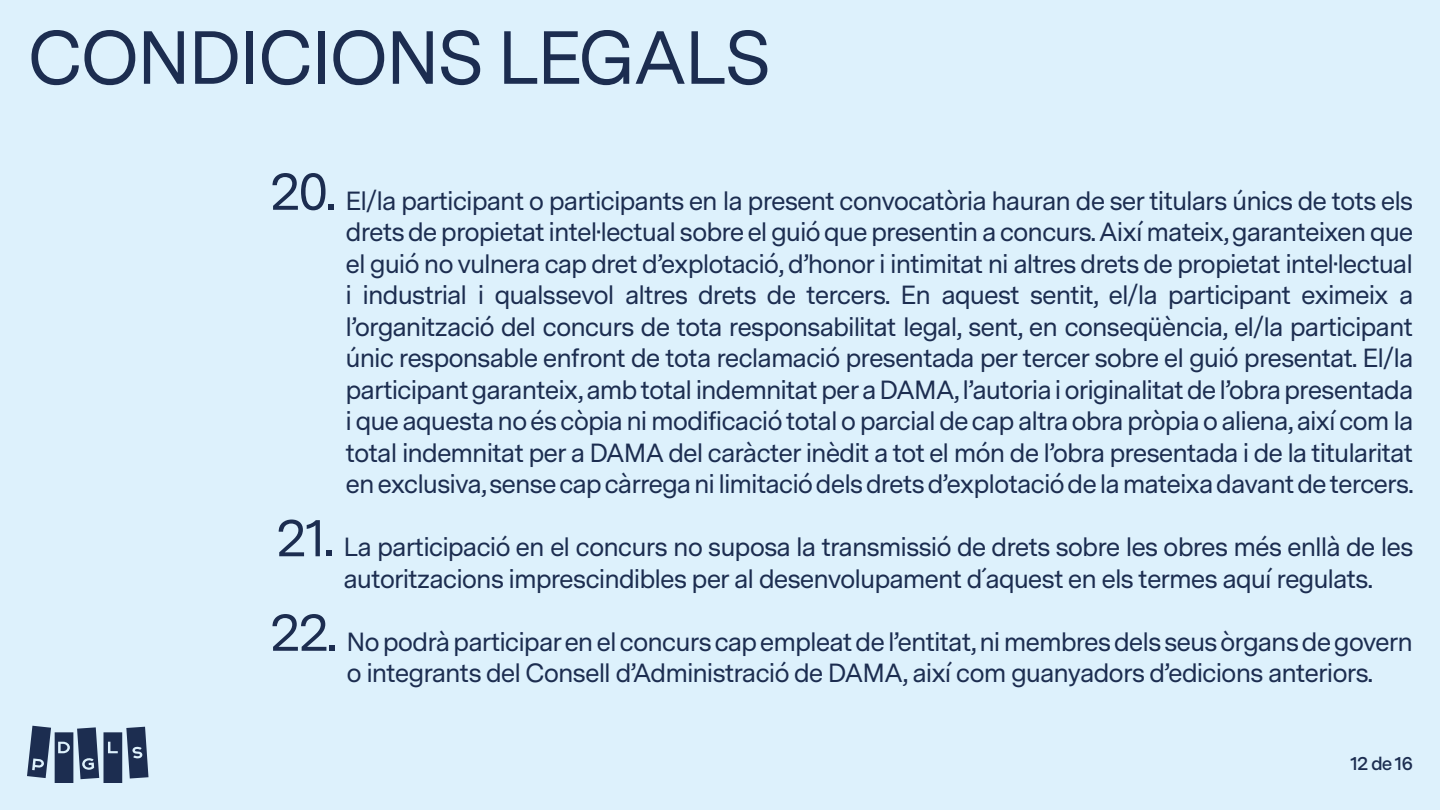
<style>
.page{position:relative;width:1440px;height:810px;background:#ddf1fc}
.page>*{position:absolute;margin:0;border:0;box-sizing:border-box;transform-origin:0 0}
.t1{font:75px "Messina Sans";letter-spacing:-.04em;color:#1c2d50}
.t2{font:26.25px/31.5px "Messina Sans";letter-spacing:-.04em;color:#1c2d50}
.t3{font:600 18.75px "Messina Sans";color:#1c2d50}
.s1{font-size:52.5px}
</style>
<div class="page">
<svg style="left:27px;top:726px;width:121px;height:57px"></svg>
<h1 class="t1" style="left:27px;top:1px;width:746px">CONDICIONS LEGALS</h1>
<p class="t2" style="left:346px;top:184px;width:1070px;text-align:justify;text-indent:-76px"><span class="s1">20.</span> El/la participant o participants en la present convocatòria hauran de ser titulars únics de tots els drets de propietat intel·lectual sobre el guió que presentin a concurs. Així mateix, garanteixen que el guió no vulnera cap dret d’explotació, d’honor i intimitat ni altres drets de propietat intel·lectual i industrial i qualssevol altres drets de tercers. En aquest sentit, el/la participant eximeix a l’organització del concurs de tota responsabilitat legal, sent, en conseqüència, el/la participant únic responsable enfront de tota reclamació presentada per tercer sobre el guió presentat. El/la participant garanteix, amb total indemnitat per a DAMA, l’autoria i originalitat de l’obra presentada i que aquesta no és còpia ni modificació total o parcial de cap altra obra pròpia o aliena, així com la total indemnitat per a DAMA del caràcter inèdit a tot el món de l’obra presentada i de la titularitat en exclusiva, sense cap càrrega ni limitació dels drets d’explotació de la mateixa davant de tercers.</p>
<p class="t2" style="left:343px;top:531px;width:1072px;text-indent:-67px"><span class="s1">21.</span> La participació en el concurs no suposa la transmissió de drets sobre les obres més enllà de les autoritzacions imprescindibles per al desenvolupament d´aquest en els termes aquí regulats.</p>
<p class="t2" style="left:346px;top:625px;width:1068px;text-indent:-77px"><span class="s1">22.</span> No podrà participar en el concurs cap empleat de l’entitat, ni membres dels seus òrgans de govern o integrants del Consell d’Administració de DAMA, així com guanyadors d’edicions anteriors.</p>
<p class="t3" style="left:1350px;top:750px;width:64px">12 de 16</p>
</div>
